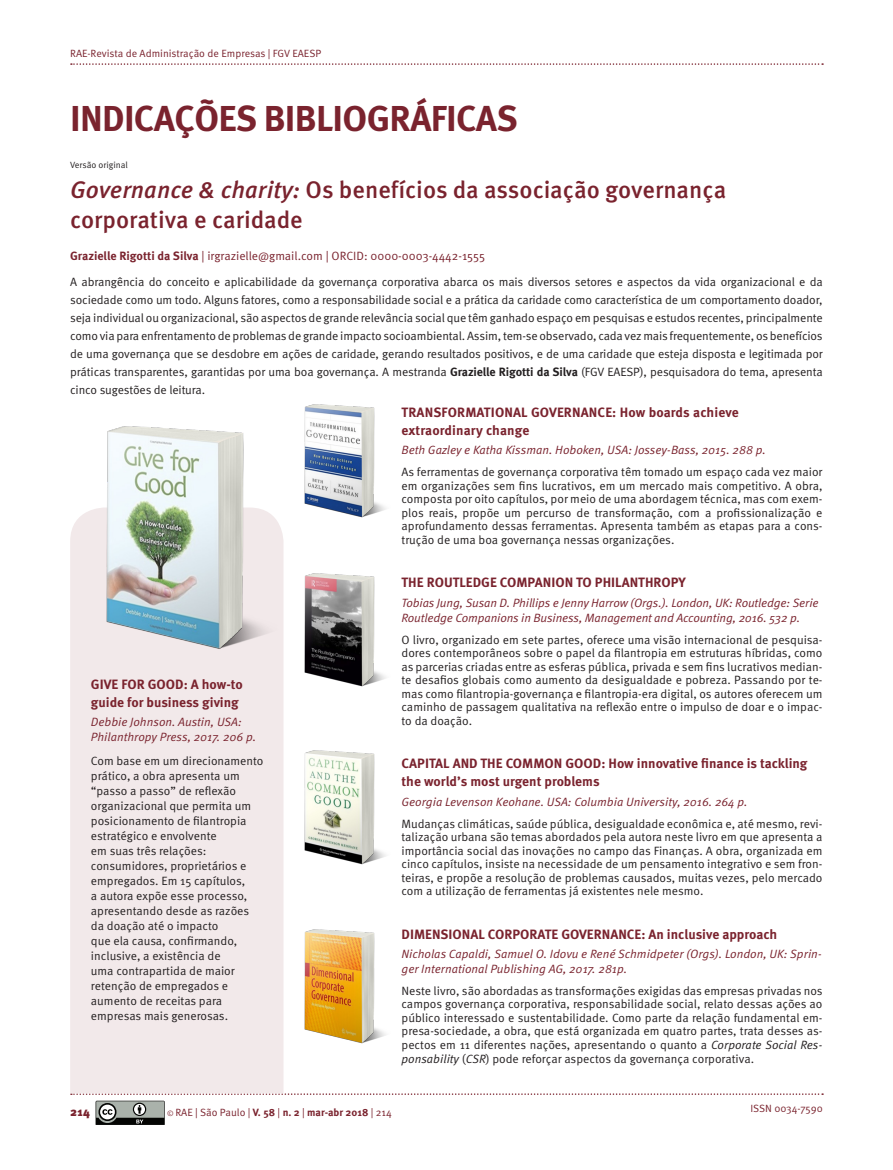
<style>
.page{position:relative;width:893px;height:1170px;background:#fff}
.page>*{position:absolute;margin:0;border:0;box-sizing:border-box;transform-origin:0 0}
._00_Tit_Seção{font:700 36px "Meta Pro";letter-spacing:-.02em;color:#7a232e}
._03_Indicações_Titul{font:500 24px/30px "Meta Pro";color:#7a232e}
._06_Indicações_Tit_L{font:700 13.5px/18px "Meta Pro";color:#7a232e}
._08_Indicações_Resen{font:12px/13.5px "Meta Pro";color:#231f20;text-align:justify}
._05_Indicações_Resum{font:12px/18px "Meta Pro";letter-spacing:-.01em;color:#231f20;text-align:justify}
._07_Indicações_Autor{font:italic 12px/15px "Meta Pro";letter-spacing:-.005em;color:#7a232e}
._04_autor_email{font:12px "Meta Pro";color:#7a232e}
.t1{font:900 12px "Meta Pro";color:#7a232e}
.t2{font:10.5px "Meta Pro";color:#7a232e}
._01_versao{font:9px "Meta Pro";color:#231f20}
.s1{font-style:italic}
.s2{font-weight:700}
.s3{font-size:7.5px}
</style>
<div class="page">
<svg style="left:71px;top:63px;width:752px;height:2px"></svg>
<svg style="left:71px;top:1093px;width:752px;height:1px"></svg>
<div style="left:70px;top:536px;width:213px;height:557px;background:#f2e9ea"></div>
<img style="left:304px;top:404px;width:82px;height:114px">
<img style="left:304px;top:573px;width:82px;height:114px">
<img style="left:304px;top:750px;width:82px;height:115px">
<img style="left:304px;top:929px;width:82px;height:115px">
<img style="left:71px;top:426px;width:213px;height:247px">
<svg style="left:96px;top:1100px;width:69px;height:25px;background:#797d79"></svg>
<p class="t2" style="left:70px;top:47px;width:252px">RAE-Revista de Administração de Empresas | FGV EAESP</p>
<p class="_00_Tit_Seção" style="left:70px;top:96px;width:449px">INDICAÇÕES BIBLIOGRÁFICAS</p>
<p class="_01_versao" style="left:70px;top:159px;width:59px">Versão original</p>
<p class="_03_Indicações_Titul" style="left:70px;top:175px;width:658px"><span class="s1">Governance &amp; charity:</span> Os benefícios da associação governança corporativa e caridade</p>
<p class="_04_autor_email" style="left:70px;top:248px;width:417px"><span class="s2">Grazielle Rigotti da Silva</span> | irgrazielle@gmail.com | ORCID: 0000-0003-4442-1555</p>
<p class="_05_Indicações_Resum" style="left:70px;top:273px;width:754px">A abrangência do conceito e aplicabilidade da governança corporativa abarca os mais diversos setores e aspectos da vida organizacional e da sociedade como um todo. Alguns fatores, como a responsabilidade social e a prática da caridade como característica de um comportamento doador, seja individual ou organizacional, são aspectos de grande relevância social que têm ganhado espaço em pesquisas e estudos recentes, principalmente como via para enfrentamento de problemas de grande impacto socioambiental. Assim, tem-se observado, cada vez mais frequentemente, os benefícios de uma governança que se desdobre em ações de caridade, gerando resultados positivos, e de uma caridade que esteja disposta e legitimada por práticas transparentes, garantidas por uma boa governança. A mestranda <span class="s2">Grazielle Rigotti da Silva</span> (FGV EAESP), pesquisadora do tema, apresenta cinco sugestões de leitura.</p>
<p class="_06_Indicações_Tit_L" style="left:402px;top:404px;width:339px">TRANSFORMATIONAL GOVERNANCE: How boards achieve extraordinary change</p>
<p class="_07_Indicações_Autor" style="left:402px;top:443px;width:366px">Beth Gazley e Katha Kissman. Hoboken, USA: Jossey-Bass, 2015. 288 p.</p>
<p class="_08_Indicações_Resen" style="left:402px;top:466px;width:422px">As ferramentas de governança corporativa têm tomado um espaço cada vez maior em organizações sem fins lucrativos, em um mercado mais competitivo. A obra, composta por oito capítulos, por meio de uma abordagem técnica, mas com exem&shy;plos reais, propõe um percurso de transformação, com a profissionalização e aprofundamento dessas ferramentas. Apresenta também as etapas para a cons&shy;trução de uma boa governança nessas organizações.</p>
<p class="_06_Indicações_Tit_L" style="left:402px;top:574px;width:286px">THE ROUTLEDGE COMPANION TO PHILANTHROPY</p>
<p class="_07_Indicações_Autor" style="left:402px;top:595px;width:418px">Tobias Jung, Susan D. Phillips e Jenny Harrow (Orgs.). London, UK: Routledge: Serie<br>Routledge Companions in Business, Management and Accounting, 2016. 532 p.</p>
<p class="_08_Indicações_Resen" style="left:402px;top:633px;width:422px">O livro, organizado em sete partes, oferece uma visão internacional de pesquisa&shy;dores contemporâneos sobre o papel da filantropia em estruturas híbridas, como as parcerias criadas entre as esferas pública, privada e sem fins lucrativos median&shy;te desafios globais como aumento da desigualdade e pobreza. Passando por te&shy;mas como filantropia-governança e filantropia-era digital, os autores oferecem um caminho de passagem qualitativa na reflexão entre o impulso de doar e o impac&shy;to da doação.</p>
<p class="_06_Indicações_Tit_L" style="left:402px;top:755px;width:407px">CAPITAL AND THE COMMON GOOD: How innovative finance is tackling the world’s most urgent problems</p>
<p class="_07_Indicações_Autor" style="left:402px;top:794px;width:347px">Georgia Levenson Keohane. USA: Columbia University, 2016. 264 p.</p>
<p class="_08_Indicações_Resen" style="left:402px;top:817px;width:422px">Mudanças climáticas, saúde pública, desigualdade econômica e, até mesmo, revi&shy;talização urbana são temas abordados pela autora neste livro em que apresenta a importância social das inovações no campo das Finanças. A obra, organizada em cinco capítulos, insiste na necessidade de um pensamento integrativo e sem fron&shy;teiras, e propõe a resolução de problemas causados, muitas vezes, pelo mercado com a utilização de ferramentas já existentes nele mesmo.</p>
<p class="_06_Indicações_Tit_L" style="left:402px;top:925px;width:377px">DIMENSIONAL CORPORATE GOVERNANCE: An inclusive approach</p>
<p class="_07_Indicações_Autor" style="left:402px;top:946px;width:422px">Nicholas Capaldi, Samuel O. Idovu e René Schmidpeter (Orgs). London, UK: Sprin&shy;ger International Publishing AG, 2017. 281p.</p>
<p class="_08_Indicações_Resen" style="left:402px;top:984px;width:423px">Neste livro, são abordadas as transformações exigidas das empresas privadas nos campos governança corporativa, responsabilidade social, relato dessas ações ao público interessado e sustentabilidade. Como parte da relação fundamental em&shy;presa-sociedade, a obra, que está organizada em quatro partes, trata desses as&shy;pectos em 11 diferentes nações, apresentando o quanto a <span class="s1">Corporate Social Res&shy;ponsability</span> (<span class="s1">CSR</span>) pode reforçar aspectos da governança corporativa.</p>
<p class="_06_Indicações_Tit_L" style="left:91px;top:675px;width:153px">GIVE FOR GOOD: A how-to guide for business giving</p>
<p class="_07_Indicações_Autor" style="left:91px;top:714px;width:167px">Debbie Johnson. Austin, USA:<br>Philanthropy Press, 2017. 206 p.</p>
<p class="_08_Indicações_Resen" style="left:91px;top:753px;width:174px;line-height:15px;text-align:left">Com base em um direcionamento prático, a obra apresenta um “passo a passo” de reflexão organizacional que permita um posicionamento de filantropia estratégico e envolvente<br>em suas três relações: consumidores, proprietários e empregados. Em 15 capítulos,<br>a autora expõe esse processo, apresentando desde as razões da doação até o impacto<br>que ela causa, confirmando, inclusive, a existência de<br>uma contrapartida de maior retenção de empregados e aumento de receitas para empresas mais generosas.</p>
<p class="t1" style="left:70px;top:1104px;width:21px">214</p>
<p class="t2" style="left:167px;top:1105px;width:226px"><span class="s3">©</span> RAE | São Paulo | <span class="s2">V. 58</span> | <span class="s2">n. 2</span> | <span class="s2">mar-abr 2018</span> | 214</p>
<p class="t2" style="left:750px;top:1101px;width:74px">ISSN 0034-7590</p>
</div>
